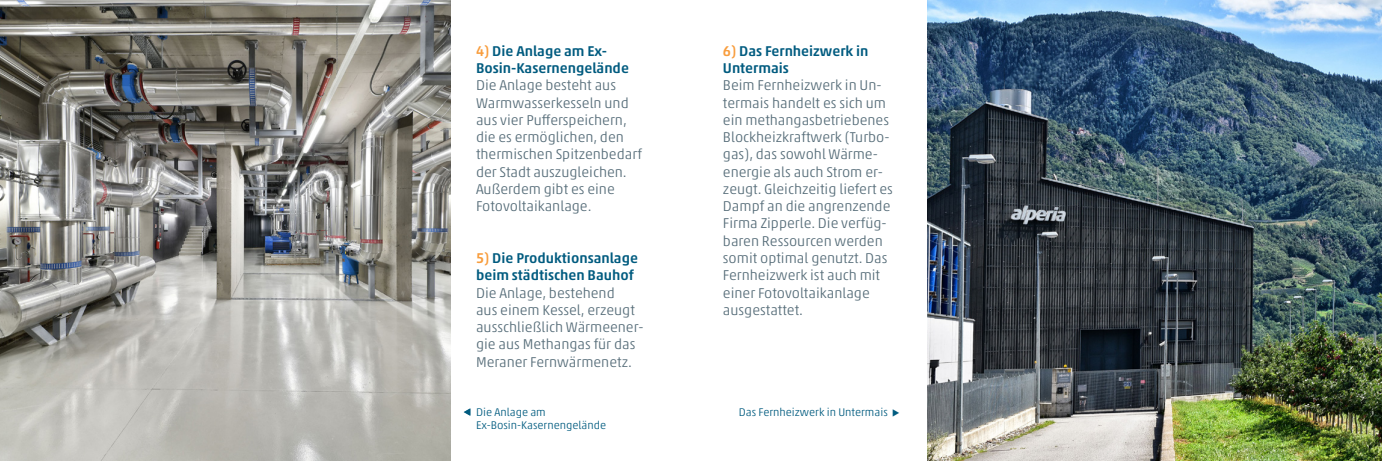
<style>
.page{position:relative;width:1382px;height:461px;background:#fff}
.page>*{position:absolute;margin:0;border:0;box-sizing:border-box;transform-origin:0 0}
.t1{font:300 14.38px/17.2px "Akko Pro";color:#556c78}
.t2{font:500 14.38px/17.2px "Akko Pro";color:#005b7f}
.t3{font:300 11.25px "Akko Pro";color:#005b7f}
.s1{color:#f89d3d}
</style>
<div class="page">
<img style="left:927px;top:0;width:455px;height:461px">
<img style="left:0;top:0;width:450px;height:461px">
<p class="t2" style="left:476px;top:42px;width:154px"><span class="s1">4)</span> Die Anlage am Ex-<br>Bosin-Kasernengelände</p>
<p class="t1" style="left:476px;top:77px;width:167px">Die Anlage besteht aus<br>Warmwasserkesseln und aus vier Pufferspeichern, die es ermöglichen, den thermischen Spitzenbedarf der Stadt auszugleichen.<br>Außerdem gibt es eine<br>Fotovoltaikanlage.</p>
<p class="t2" style="left:476px;top:249px;width:163px"><span class="s1">5)</span> Die Produktionsanlage beim städtischen Bauhof</p>
<p class="t1" style="left:476px;top:284px;width:169px">Die Anlage, bestehend<br>aus einem Kessel, erzeugt ausschließlich Wärmeener&shy;gie aus Methangas für das<br>Meraner Fernwärmenetz.</p>
<p class="t3" style="left:476px;top:405px;width:71px">Die Anlage am</p>
<p class="t3" style="left:476px;top:418px;width:132px">Ex-Bosin-Kasernengelände</p>
<p class="t2" style="left:723px;top:42px;width:147px"><span class="s1">6)</span> Das Fernheizwerk in</p>
<p class="t2" style="left:723px;top:59px;width:67px">Untermais</p>
<p class="t1" style="left:723px;top:77px;width:171px">Beim Fernheizwerk in Un&shy;termais handelt es sich um ein methangasbetriebenes<br>Blockheizkraftwerk (Turbo&shy;gas), das sowohl Wärme&shy;energie als auch Strom er&shy;zeugt. Gleichzeitig liefert es<br>Dampf an die angrenzende<br>Firma Zipperle. Die verfüg&shy;baren Ressourcen werden somit optimal genutzt. Das<br>Fernheizwerk ist auch mit einer Fotovoltaikanlage ausgestattet.</p>
<p class="t3" style="left:739px;top:405px;width:163px">Das Fernheizwerk in Untermais ◆</p>
</div>
